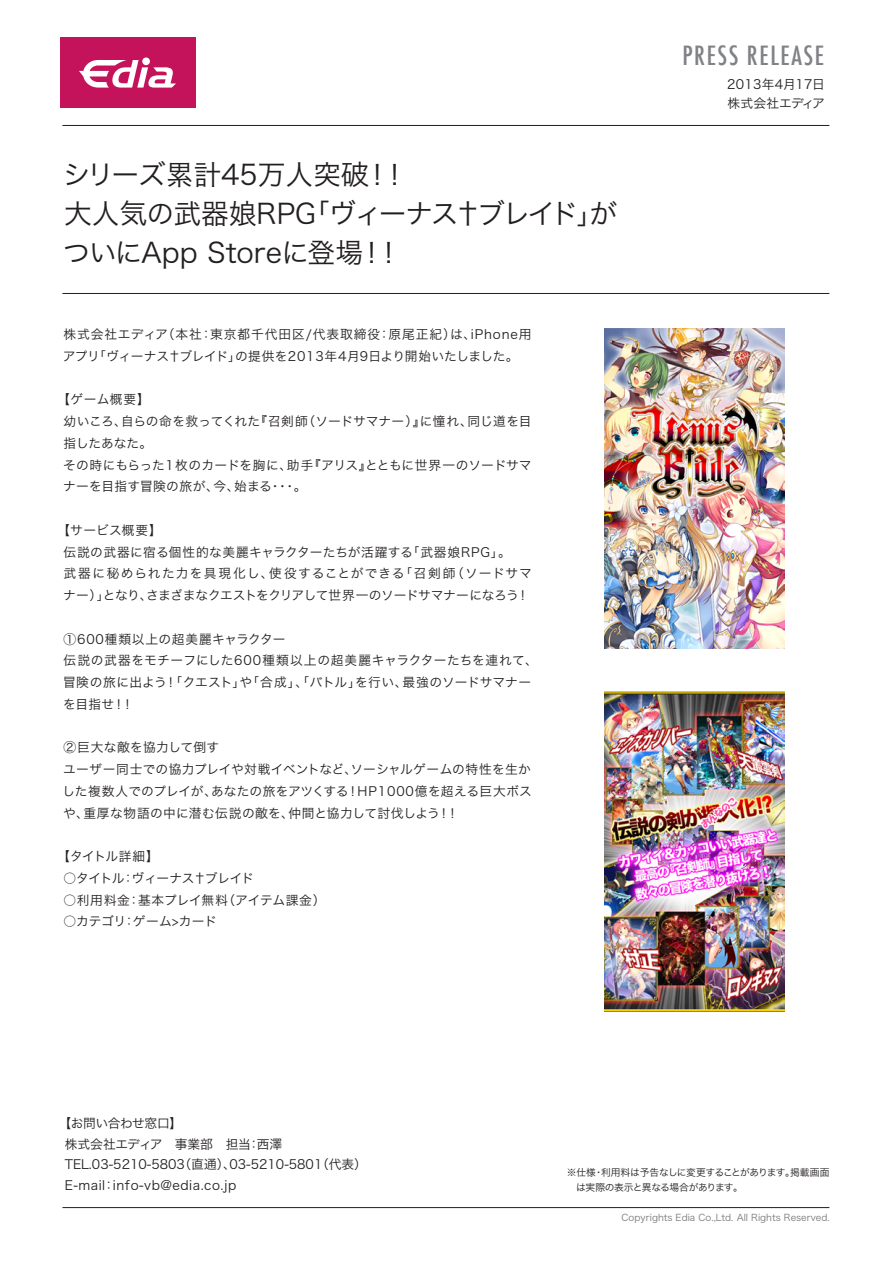
<style>
.page{position:relative;width:893px;height:1263px;background:#fff}
.page>*{position:absolute;margin:0;border:0;box-sizing:border-box;transform-origin:0 0}
.t1{font:27.75px/39px "Hira Kaku Pro W3";color:#231f20}
.t2{font:500 condensed 25.8px "Futura";letter-spacing:.06em;color:#808285}
.t3{font:12.75px/21.8px "Hira Kaku Pro W3";letter-spacing:.02em;color:#231f20}
.t4{font:12.75px/20.7px "Hira Kaku Pro W3";color:#231f20}
.t5{font:12.75px/21.8px "Hira Kaku Pro W3";letter-spacing:.06em;color:#231f20}
.t6{font:12.75px "Hira Kaku Pro W3";letter-spacing:-.04em;color:#231f20}
.t7{font:12.75px "Hira Kaku Pro W3";letter-spacing:-.015em;color:#231f20}
.t8{font:9.75px/14.7px "Hira Kaku Pro W3";letter-spacing:-.03em;color:#231f20}
.t9{font:9.3px "Hira Kaku Pro W3";color:#76787b}
</style>
<div class="page">
<hr style="left:62px;top:1207px;width:767px;height:1px;background:#231f20">
<div style="left:60px;top:37px;width:136px;height:71px;background:#c5135b"></div>
<svg style="left:79px;top:60px;width:97px;height:28px"></svg>
<div style="left:142px;top:57px;width:8px;height:8px;background:#fff;border-radius:50%"></div>
<hr style="left:62px;top:293px;width:767px;height:1px;background:#231f20">
<hr style="left:62px;top:125px;width:767px;height:1px;background:#231f20">
<img style="left:604px;top:328px;width:180px;height:321px">
<img style="left:604px;top:691px;width:180px;height:321px">
<h2 class="t2" style="left:682px;top:39px;width:143px">PRESS RELEASE</h2>
<h1 class="t1" style="left:62px;top:153px;width:556px">シリーズ累計45万人突破！！<br>大人気の武器娘RPG「ヴィーナス†ブレイド」がついにApp Storeに登場！！</h1>
<p class="t5" style="left:63px;top:323px;width:470px">株式会社エディア（本社：東京都千代田区/代表取締役：原尾正紀）は、iPhone用アプリ「ヴィーナス†ブレイド」の提供を2013年4月9日より開始いたしました。</p>
<p class="t3" style="left:63px;top:388px;width:470px;text-indent:-6px">【ゲーム概要】<br>幼いころ、自らの命を救ってくれた『召剣師（ソードサマナー）』に憧れ、同じ道を目指したあなた。<br>その時にもらった1枚のカードを胸に、助手『アリス』とともに世界一のソードサマナーを目指す冒険の旅が、今、始まる・・・。</p>
<p class="t3" style="left:63px;top:518px;width:470px;text-indent:-6px">【サービス概要】<br>伝説の武器に宿る個性的な美麗キャラクターたちが活躍する「武器娘RPG」。<br>武器に秘められた力を具現化し、使役することができる「召剣師（ソードサマナー）」となり、さまざまなクエストをクリアして世界一のソードサマナーになろう！</p>
<p class="t3" style="left:63px;top:627px;width:476px">①600種類以上の超美麗キャラクター<br>伝説の武器をモチーフにした600種類以上の超美麗キャラクターたちを連れて、冒険の旅に出よう！「クエスト」や「合成」、「バトル」を行い、最強のソードサマナーを目指せ！！</p>
<p class="t3" style="left:63px;top:736px;width:471px">②巨大な敵を協力して倒す<br>ユーザー同士での協力プレイや対戦イベントなど、ソーシャルゲームの特性を生かした複数人でのプレイが、あなたの旅をアツくする！HP1000億を超える巨大ボスや、重厚な物語の中に潜む伝説の敵を、仲間と協力して討伐しよう！！</p>
<p class="t3" style="left:57px;top:845px;width:103px">【タイトル詳細】</p>
<p class="t6" style="left:63px;top:867px;width:192px">○タイトル：ヴィーナス†ブレイド</p>
<p class="t3" style="left:63px;top:888px;width:264px">○利用料金：基本プレイ無料（アイテム課金）</p>
<p class="t7" style="left:63px;top:910px;width:155px">○カテゴリ：ゲーム&gt;カード</p>
<p class="t3" style="left:714px;top:74px;width:112px;line-height:18.3px;text-align:right">2013年4月17日　株式会社エディア</p>
<p class="t4" style="left:65px;top:1112px;width:304px;text-indent:-6px">【お問い合わせ窓口】<br>株式会社エディア　事業部　担当：西澤<br>TEL.03-5210-5803（直通）、03-5210-5801（代表）<br>E-mail：info-vb@edia.co.jp</p>
<p class="t8" style="left:576px;top:1164px;width:255px;text-indent:-9px">※仕様・利用料は予告なしに変更することがあります。掲載画面は実際の表示と異なる場合があります。</p>
<p class="t9" style="left:622px;top:1209px;width:210px">Copyrights Edia Co.,Ltd. All Rights Reserved.</p>
</div>
